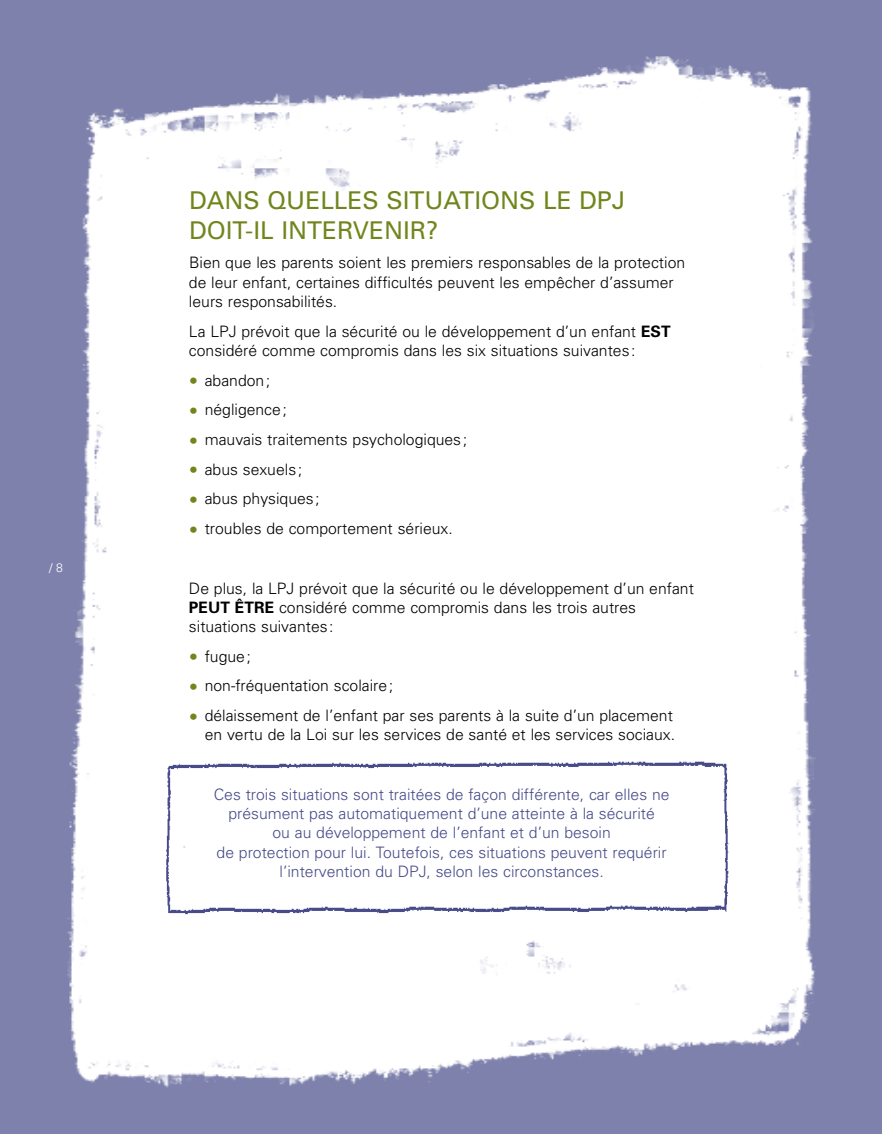
<style>
.page{position:relative;width:882px;height:1134px;background:#7e81ac}
.page>*{position:absolute;margin:0;border:0;box-sizing:border-box;transform-origin:0 0}
.t1{font:24.5px/29.4px "Univers";color:#70861d}
.t2{font:300 15.75px/19.2px "Univers";color:#000}
.t3{font:300 15.75px/19.2px "Univers";color:#474b89;text-align:center}
.t4{font:300 12.25px "Univers";color:#fff}
.s1{font-weight:700}
.s2{font-size:17.5px;color:#70861d}
</style>
<div class="page">
<img style="left:67px;top:56px;width:749px;height:1032px">
<div style="left:189px;top:192px;width:505px;height:744px;background:#fff"></div>
<img style="left:162px;top:750px;width:567px;height:180px">
<p class="t4" style="left:49px;top:563px;width:15px">/ 8</p>
<h1 class="t1" style="left:189px;top:188px;width:438px">DANS QUELLES SITUATIONS LE DPJ<br>DOIT-IL INTERVENIR?</h1>
<p class="t2" style="left:189px;top:255px;width:498px">Bien que les parents soient les premiers responsables de la protection de leur enfant, certaines difficultés peuvent les empêcher d’assumer leurs responsabilités.</p>
<p class="t2" style="left:189px;top:323px;width:483px">La LPJ prévoit que la sécurité ou le développement d’un enfant <span class="s1">EST </span>considéré comme compromis dans les six situations suivantes:</p>
<p class="t2" style="left:189px;top:372px;width:83px"><span class="s2">•</span> abandon;</p>
<p class="t2" style="left:189px;top:401px;width:99px"><span class="s2">•</span> négligence;</p>
<p class="t2" style="left:189px;top:431px;width:280px"><span class="s2">•</span> mauvais traitements psychologiques;</p>
<p class="t2" style="left:189px;top:461px;width:115px"><span class="s2">•</span> abus sexuels;</p>
<p class="t2" style="left:189px;top:491px;width:132px"><span class="s2">•</span> abus physiques;</p>
<p class="t2" style="left:189px;top:520px;width:265px"><span class="s2">•</span> troubles de comportement sérieux.</p>
<p class="t2" style="left:189px;top:580px;width:506px">De plus, la LPJ prévoit que la sécurité ou le développement d’un enfant<br><span class="s1">PEUT ÊTRE</span> considéré comme compromis dans les trois autres situations suivantes:</p>
<p class="t2" style="left:189px;top:648px;width:63px"><span class="s2">•</span> fugue;</p>
<p class="t2" style="left:189px;top:678px;width:206px"><span class="s2">•</span> non-fréquentation scolaire;</p>
<p class="t2" style="left:189px;top:707px;width:488px;text-align:right"><span class="s2">•</span> délaissement de l’enfant par ses parents à la suite d’un placement en vertu de la Loi sur les services de santé et les services sociaux.</p>
<p class="t3" style="left:214px;top:786px;width:457px">Ces trois situations sont traitées de façon différente, car elles ne présument pas automatiquement d’une atteinte à la sécurité<br>ou au développement de l’enfant et d’un besoin<br>de protection pour lui. Toutefois, ces situations peuvent requérir l’intervention du DPJ, selon les circonstances.</p>
</div>
